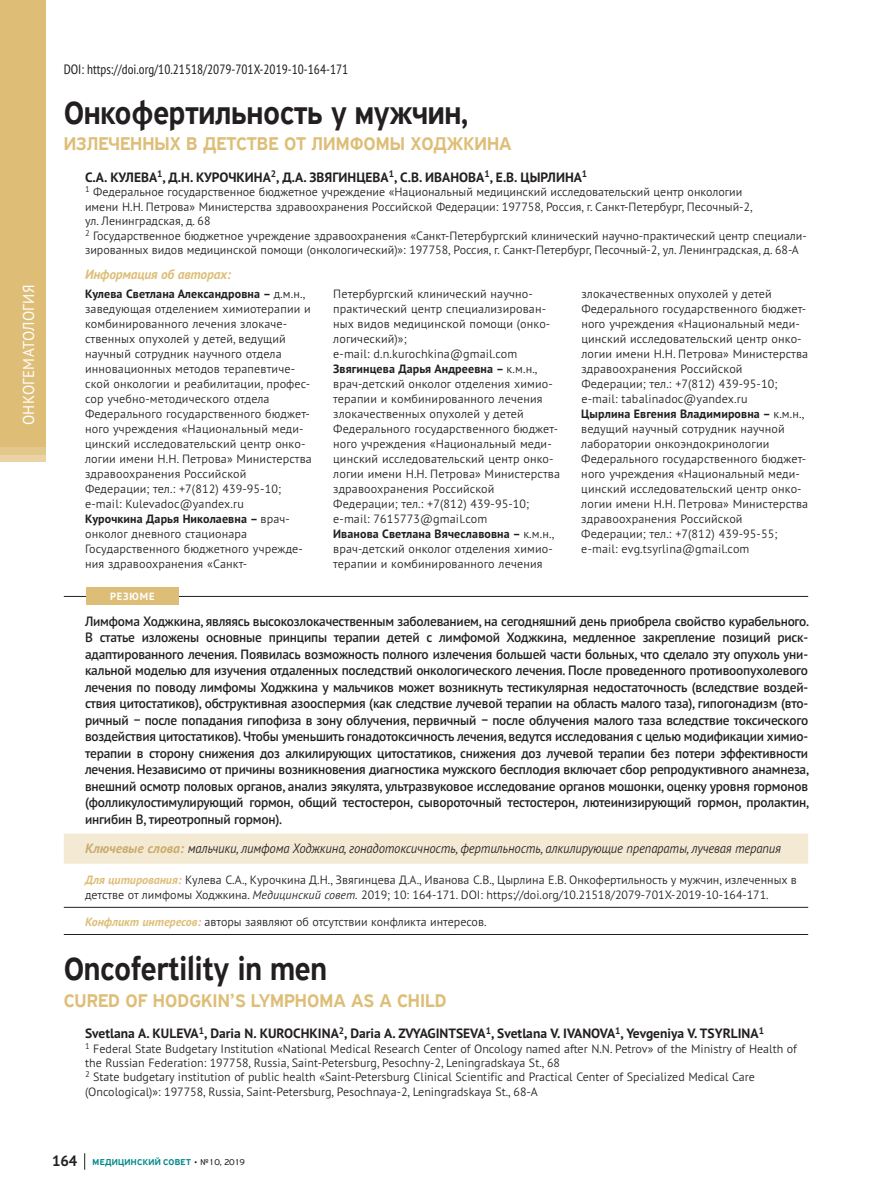
<style>
.page{position:relative;width:872px;height:1191px;background:#fff}
.page>*{position:absolute;margin:0;border:0;box-sizing:border-box;transform-origin:0 0}
.t1{font:500 34.5px "PF Highway Sans Pro";letter-spacing:-.015em;color:#231f20;scale:.9 1}
.t2{font:500 19.5px "PF Highway Sans Pro";color:#debe77;scale:.95 1}
.t3{font:15.75px "PT Sans Pro";letter-spacing:.02em;color:#fff;scale:.95 1}
.t4{font:600 13.5px/16.5px "PT Sans Pro";letter-spacing:-.015em;color:#231f20;text-align:justify}
.t5{font:700 13.5px "PT Sans Pro";color:#231f20}
.t6{font:italic 300 13.5px "PT Sans Pro";letter-spacing:-.015em;color:#231f20;scale:.94 1}
.t7{font:condensed 13.5px "PT Sans Pro";color:#231f20}
.t8{font:italic 700 13.5px "PT Sans Pro";letter-spacing:-.01em;color:#debe77}
.t9{font:300 12px/15px "PT Sans Pro";letter-spacing:.005em;color:#231f20}
.t10{font:700 10.5px "PT Sans Pro";letter-spacing:.08em;color:#fff}
.t11{font:500 9px "PF Highway Sans Pro";letter-spacing:.03em;color:#00888a}
.s1{font-weight:700}
.s2{font-weight:700;color:#c8ac6c}
.s3{font-weight:700;font-style:italic;color:#debe77}
.s4{font-style:italic}
.s5{font-family:"PT Sans Pro";font-weight:700;font-size:15px;color:#231f20}
.s6{font-weight:400;color:#231f20}
</style>
<div class="page">
<svg style="left:84px;top:1153px;width:1px;height:16px"></svg>
<div style="left:0;top:0;width:46px;height:446px;background:#debe77"></div>
<div style="left:64px;top:833px;width:744px;height:30px;background:#f4e9d3"></div>
<hr style="left:64px;top:907px;width:744px;height:1px;background:#231f20">
<hr style="left:64px;top:934px;width:744px;height:1px;background:#231f20">
<hr style="left:64px;top:596px;width:744px;height:1px;background:#231f20">
<div style="left:86px;top:587px;width:92px;height:18px;background:#debe77"></div>
<h3 class="t3" style="left:23px;top:425px;width:149px;rotate:-90deg">ОНКОГЕМАТОЛОГИЯ</h3>
<p class="t7" style="left:64px;top:65px;width:286px">DOI: https://doi.org/10.21518/2079-701X-2019-10-164-171</p>
<h1 class="t1" style="left:64px;top:98px;width:451px">Онкофертильность у мужчин,</h1>
<h2 class="t2" style="left:64px;top:136px;width:473px">ИЗЛЕЧЕННЫХ В ДЕТСТВЕ ОТ ЛИМФОМЫ ХОДЖКИНА</h2>
<p class="t5" style="left:85px;top:172px;width:504px">С.А. КУЛЕВА<sup>1</sup>, Д.Н. КУРОЧКИНА<sup>2</sup>, Д.А. ЗВЯГИНЦЕВА<sup>1</sup>, С.В. ИВАНОВА<sup>1</sup>, Е.В. ЦЫРЛИНА<sup>1</sup></p>
<p class="t9" style="left:85px;top:186px;width:723px;line-height:14.4px"><sup>1</sup> Федеральное государственное бюджетное учреждение «Национальный медицинский исследовательский центр онкологии<br>имени Н.Н. Петрова» Министерства здравоохранения Российской Федерации: 197758, Россия, г. Санкт-Петербург, Песочный-2,<br>ул. Ленинградская, д. 68<br><sup>2</sup> Государственное бюджетное учреждение здравоохранения «Санкт-Петербургский клинический научно-практический центр специали&shy;зированных видов медицинской помощи (онкологический)»: 197758, Россия, г. Санкт-Петербург, Песочный-2, ул. Ленинградская, д. 68-А</p>
<p class="t8" style="left:85px;top:269px;width:147px">Информация об авторах:</p>
<p class="t9" style="left:85px;top:287px;width:228px"><span class="s1">Кулева Светлана Александровна –</span> д.м.н., заведующая отделением химиотерапии и комбинированного лечения злокаче&shy;ственных опухолей у детей, ведущий научный сотрудник научного отдела инновационных методов терапевтиче&shy;ской онкологии и реабилитации, профес&shy;сор учебно-методического отдела Федерального государственного бюджет&shy;ного учреждения «Национальный меди&shy;цинский исследовательский центр онко&shy;логии имени Н.Н. Петрова» Министерства здравоохранения Российской Федерации; тел.: +7(812) 439-95-10; e-mail: Kulevadoc@yandex.ru<br><span class="s1">Курочкина Дарья Николаевна –</span> врач&shy;онколог дневного стационара Государственного бюджетного учрежде&shy;ния здравоохранения «Санкт-</p>
<p class="t9" style="left:333px;top:287px;width:228px">Петербургский клинический научно&shy;практический центр специализирован&shy;ных видов медицинской помощи (онко&shy;логический)»;<br>e-mail: d.n.kurochkina@gmail.com <span class="s1">Звягинцева Дарья Андреевна –</span> к.м.н., врач-детский онколог отделения химио&shy;терапии и комбинированного лечения злокачественных опухолей у детей Федерального государственного бюджет&shy;ного учреждения «Национальный меди&shy;цинский исследовательский центр онко&shy;логии имени Н.Н. Петрова» Министерства здравоохранения Российской Федерации; тел.: +7(812) 439-95-10; e-mail: 7615773@gmail.com<br><span class="s1">Иванова Светлана Вячеславовна –</span> к.м.н., врач-детский онколог отделения химио&shy;терапии и комбинированного лечения</p>
<p class="t9" style="left:581px;top:287px;width:228px">злокачественных опухолей у детей Федерального государственного бюджет&shy;ного учреждения «Национальный меди&shy;цинский исследовательский центр онко&shy;логии имени Н.Н. Петрова» Министерства здравоохранения Российской Федерации; тел.: +7(812) 439-95-10; e-mail: tabalinadoc@yandex.ru<br><span class="s1">Цырлина Евгения Владимировна –</span> к.м.н., ведущий научный сотрудник научной лаборатории онкоэндокринологии Федерального государственного бюджет&shy;ного учреждения «Национальный меди&shy;цинский исследовательский центр онко&shy;логии имени Н.Н. Петрова» Министерства здравоохранения Российской Федерации; тел.: +7(812) 439-95-55; e-mail: evg.tsyrlina@gmail.com</p>
<p class="t10" style="left:110px;top:593px;width:46px">РЕЗЮМЕ</p>
<p class="t4" style="left:85px;top:614px;width:725px">Лимфома Ходжкина, являясь высокозлокачественным заболеванием, на сегодняшний день приобрела свойство курабельного.<br>В статье изложены основные принципы терапии детей с лимфомой Ходжкина, медленное закрепление позиций риск&shy;адаптированного лечения. Появилась возможность полного излечения большей части больных, что сделало эту опухоль уни&shy;кальной моделью для изучения отдаленных последствий онкологического лечения. После проведенного противоопухолевого лечения по поводу лимфомы Ходжкина у мальчиков может возникнуть тестикулярная недостаточность (вследствие воздей&shy;ствия цитостатиков), обструктивная азооспермия (как следствие лучевой терапии на область малого таза), гипогонадизм (вто&shy;ричный ‒ после попадания гипофиза в зону облучения, первичный ‒ после облучения малого таза вследствие токсического воздействия цитостатиков). Чтобы уменьшить гонадотоксичность лечения, ведутся исследования с целью модификации химио&shy;терапии в сторону снижения доз алкилирующих цитостатиков, снижения доз лучевой терапии без потери эффективности лечения. Независимо от причины возникновения диагностика мужского бесплодия включает сбор репродуктивного анамнеза, внешний осмотр половых органов, анализ эякулята, ультразвуковое исследование органов мошонки, оценку уровня гормонов (фолликулостимулирующий гормон, общий тестостерон, сывороточный тестостерон, лютеинизирующий гормон, пролактин, ингибин В, тиреотропный гормон).</p>
<p class="t6" style="left:85px;top:843px;width:742px"><span class="s2">Ключевые слова:</span> мальчики, лимфома Ходжкина, гонадотоксичность, фертильность, алкилирующие препараты, лучевая терапия</p>
<p class="t9" style="left:85px;top:874px;width:713px;line-height:14.4px"><span class="s3">Для цитирования:</span> Кулева С.А., Курочкина Д.Н., Звягинцева Д.А., Иванова С.В., Цырлина Е.В. Онкофертильность у мужчин, излеченных в детстве от лимфомы Ходжкина. <span class="s4">Медицинский совет.</span> 2019; 10: 164-171. DOI: https://doi.org/10.21518/2079-701X-2019-10-164-171.</p>
<p class="t9" style="left:85px;top:915px;width:403px"><span class="s3">Конфликт интересов:</span> авторы заявляют об отсутствии конфликта интересов.</p>
<h1 class="t1" style="left:64px;top:954px;width:294px">Oncofertility in men</h1>
<h2 class="t2" style="left:64px;top:992px;width:405px">CURED OF HODGKIN’S LYMPHOMA AS A CHILD</h2>
<p class="t5" style="left:85px;top:1028px;width:680px">Svetlana A. KULEVA<sup>1</sup>, Daria N. KUROCHKINA<sup>2</sup>, Daria A. ZVYAGINTSEVA<sup>1</sup>, Svetlana V. IVANOVA<sup>1</sup>, Yevgeniya V. TSYRLINA<sup>1</sup></p>
<p class="t9" style="left:85px;top:1042px;width:713px;line-height:14.4px"><sup>1</sup> Federal State Budgetary Institution «National Medical Research Center of Oncology named after N.N. Petrov» of the Ministry of Health of the Russian Federation: 197758, Russia, Saint-Petersburg, Pesochny-2, Leningradskaya St., 68<br><sup>2</sup> State budgetary institution of public health «Saint-Petersburg Clinical Scientific and Practical Center of Specialized Medical Care (Oncological)»: 197758, Russia, Saint-Petersburg, Pesochnaya-2, Leningradskaya St., 68-A</p>
<p class="t11" style="left:52px;top:1157px;width:194px"><span class="s5">164</span> МЕДИЦИНСКИЙ СОВЕТ <span class="s6">• №10, 2019</span></p>
</div>
